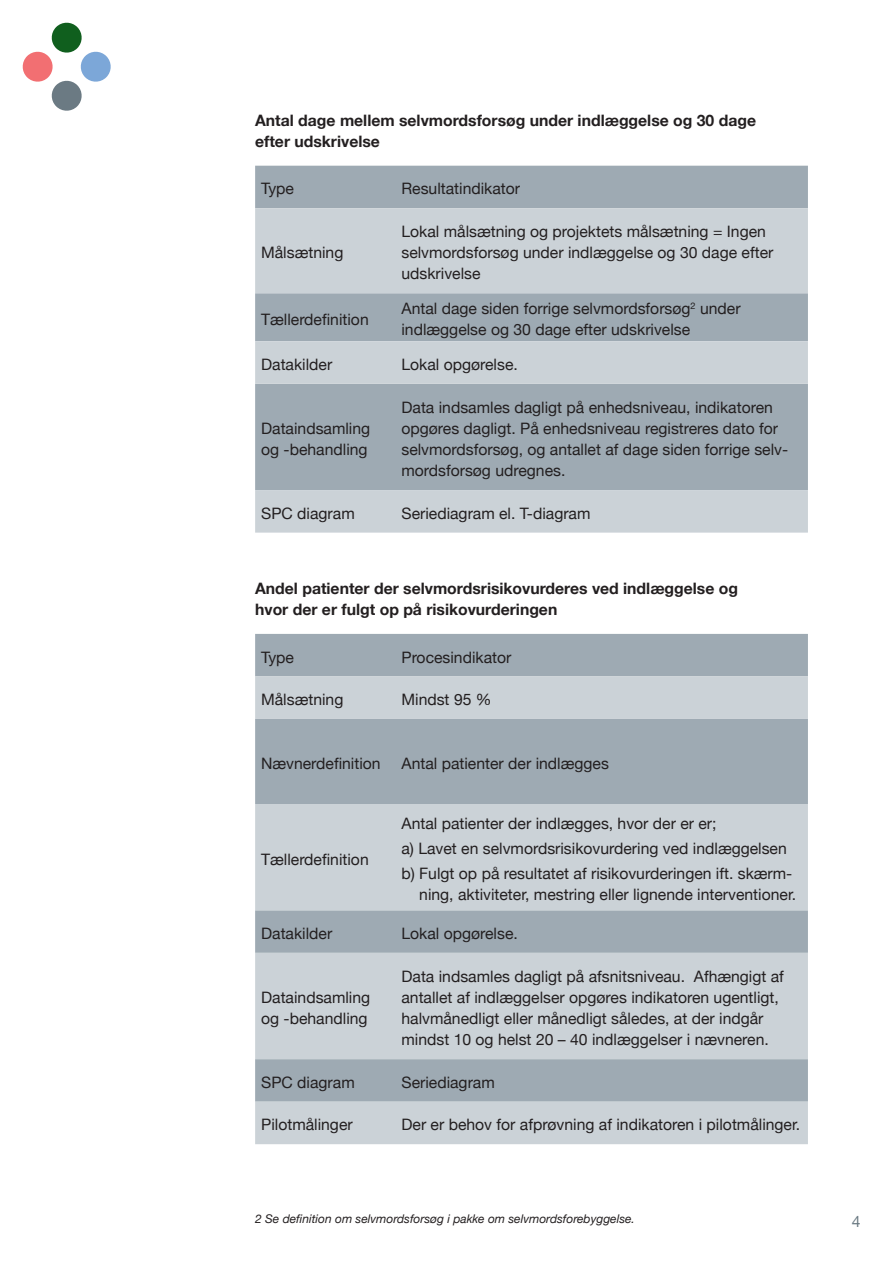
<style>
.page{position:relative;width:893px;height:1263px;background:#fff}
.page>*{position:absolute;margin:0;border:0;box-sizing:border-box;transform-origin:0 0}
.Brød{font:15.75px/21px "Helvetica Neue";color:#231f20}
.Brød-2{font:700 15.75px/21px "Helvetica Neue";color:#231f20}
.t1{font:15.75px "Helvetica Neue";color:#6b7a83}
.Note{font:italic 12px "Helvetica Neue";color:#231f20}
</style>
<div class="page">
<svg style="left:22px;top:22px;width:89px;height:89px"></svg>
<div style="left:255px;top:166px;width:553px;height:42px;background:#9eaab3"></div>
<svg style="left:255px;top:208px;width:553px;height:325px;background:#b5bfc6"></svg>
<div style="left:255px;top:634px;width:553px;height:42px;background:#9eaab3"></div>
<svg style="left:255px;top:676px;width:553px;height:468px;background:#bac3ca"></svg>
<p class="Brød-2" style="left:255px;top:110px;width:502px">Antal dage mellem selvmordsforsøg under indlæggelse og 30 dage efter udskrivelse</p>
<p class="Brød" style="left:261px;top:179px;width:34px">Type</p>
<p class="Brød" style="left:401px;top:179px;width:120px">Resultatindikator</p>
<p class="Brød" style="left:261px;top:243px;width:84px">Målsætning</p>
<p class="Brød" style="left:401px;top:222px;width:373px">Lokal målsætning og projektets målsætning = Ingen selvmordsforsøg under indlæggelse og 30 dage efter udskrivelse</p>
<p class="Brød" style="left:261px;top:310px;width:109px">Tællerdefinition</p>
<p class="Brød" style="left:401px;top:299px;width:341px">Antal dage siden forrige selvmordsforsøg<sup>2</sup> under indlæggelse og 30 dage efter udskrivelse</p>
<p class="Brød" style="left:261px;top:355px;width:73px">Datakilder</p>
<p class="Brød" style="left:401px;top:355px;width:118px">Lokal opgørelse.</p>
<p class="Brød" style="left:261px;top:419px;width:111px">Dataindsamling og -behandling</p>
<p class="Brød" style="left:401px;top:398px;width:388px">Data indsamles dagligt på enhedsniveau, indikatoren opgøres dagligt. På enhedsniveau registreres dato for selvmordsforsøg, og antallet af dage siden forrige selv&shy;mordsforsøg udregnes.</p>
<p class="Brød" style="left:261px;top:504px;width:95px">SPC diagram</p>
<p class="Brød" style="left:401px;top:504px;width:191px">Seriediagram el. T-diagram</p>
<p class="Brød-2" style="left:255px;top:578px;width:484px">Andel patienter der selvmordsrisikovurderes ved indlæggelse og hvor der er fulgt op på risikovurderingen</p>
<p class="Brød" style="left:261px;top:647px;width:34px">Type</p>
<p class="Brød" style="left:401px;top:647px;width:111px">Procesindikator</p>
<p class="Brød" style="left:261px;top:690px;width:84px">Målsætning</p>
<p class="Brød" style="left:401px;top:690px;width:92px">Mindst 95 %</p>
<p class="Brød" style="left:261px;top:754px;width:121px">Nævnerdefinition</p>
<p class="Brød" style="left:401px;top:754px;width:209px">Antal patienter der indlægges</p>
<p class="Brød" style="left:261px;top:849px;width:109px">Tællerdefinition</p>
<p class="Brød" style="left:401px;top:814px;width:317px">Antal patienter der indlægges, hvor der er er;</p>
<p class="Brød" style="left:401px;top:839px;width:387px">a) Lavet en selvmordsrisikovurdering ved indlæggelsen</p>
<p class="Brød" style="left:401px;top:864px;width:396px;text-align:right">b) Fulgt op på resultatet af risikovurderingen ift. skærm&shy;ning, aktiviteter, mestring eller lignende interventioner.</p>
<p class="Brød" style="left:261px;top:924px;width:73px">Datakilder</p>
<p class="Brød" style="left:401px;top:924px;width:118px">Lokal opgørelse.</p>
<p class="Brød" style="left:261px;top:988px;width:111px">Dataindsamling og -behandling</p>
<p class="Brød" style="left:401px;top:967px;width:384px">Data indsamles dagligt på afsnitsniveau. Afhængigt af antallet af indlæggelser opgøres indikatoren ugentligt, halvmånedligt eller månedligt således, at der indgår mindst 10 og helst 20 – 40 indlæggelser i nævneren.</p>
<p class="Brød" style="left:261px;top:1073px;width:95px">SPC diagram</p>
<p class="Brød" style="left:401px;top:1073px;width:95px">Seriediagram</p>
<p class="Brød" style="left:261px;top:1115px;width:93px">Pilotmålinger</p>
<p class="Brød" style="left:401px;top:1115px;width:400px">Der er behov for afprøvning af indikatoren i pilotmålinger.</p>
<p class="Note" style="left:255px;top:1210px;width:381px">2 Se definition om selvmordsforsøg i pakke om selvmordsforebyggelse.</p>
<p class="t1" style="left:852px;top:1210px;width:10px">4</p>
</div>
